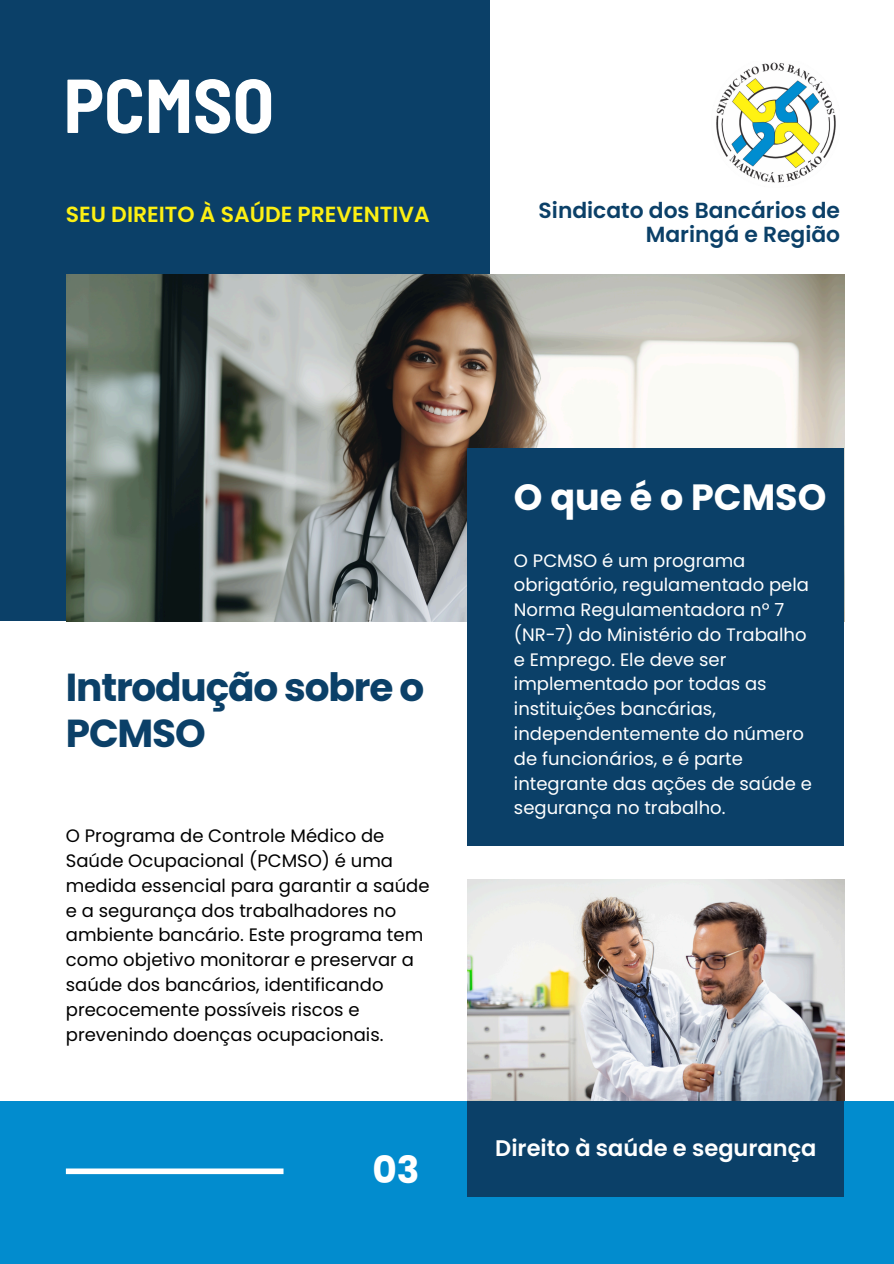
<style>
.page{position:relative;width:894px;height:1264px;background:#fff}
.page>*{position:absolute;margin:0;border:0;box-sizing:border-box;transform-origin:0 0}
.t1{font:700 semi-condensed 76.05px "Barlow";color:#fff}
.t2{font:700 39px/46.2px "Poppins";letter-spacing:-.03em;color:#0b4068}
.t3{font:700 37.5px "Poppins";color:#fff}
.t4{font:700 36.45px "Poppins";color:#fff}
.t5{font:600 22.5px "Poppins";color:#fff}
.t6{font:600 21.9px "Poppins";color:#fdf013}
.t7{font:600 21.75px/24px "Poppins";color:#0b4068;text-align:right}
.t8{font:18px/24.8px "Poppins";color:#000}
.t9{font:18px/24.8px "Poppins";color:#fff}
</style>
<div class="page">
<div style="left:0;top:0;width:489px;height:620px;background:#0b4068"></div>
<div style="left:0;top:1100px;width:893px;height:163px;background:#028cce"></div>
<img style="left:66px;top:275px;width:777px;height:346px">
<img style="left:467px;top:879px;width:377px;height:221px">
<div style="left:467px;top:448px;width:377px;height:397px;background:#0b4068"></div>
<div style="left:467px;top:1100px;width:377px;height:96px;background:#0b4068"></div>
<img style="left:716px;top:62px;width:120px;height:121px">
<div style="left:66px;top:1168px;width:217px;height:6px;background:#fff"></div>
<p class="t1" style="left:64px;top:57px;width:212px">PCMSO</p>
<h2 class="t6" style="left:66px;top:199px;width:365px">SEU DIREITO À SAÚDE PREVENTIVA</h2>
<p class="t7" style="left:538px;top:198px;width:303px">Sindicato dos Bancários de<br>Maringá e Região</p>
<h2 class="t2" style="left:66px;top:664px;width:360px">Introdução sobre o<br>PCMSO</h2>
<p class="t8" style="left:66px;top:823px;width:365px">O Programa de Controle Médico de Saúde Ocupacional (PCMSO) é uma medida essencial para garantir a saúde e a segurança dos trabalhadores no ambiente bancário. Este programa tem como objetivo monitorar e preservar a saúde dos bancários, identificando precocemente possíveis riscos e prevenindo doenças ocupacionais.</p>
<h4 class="t3" style="left:372px;top:1143px;width:49px">03</h4>
<h1 class="t4" style="left:514px;top:472px;width:314px">O que é o PCMSO</h1>
<h4 class="t9" style="left:514px;top:548px;width:299px">O PCMSO é um programa obrigatório, regulamentado pela<br>Norma Regulamentadora nº 7 (NR-7) do Ministério do Trabalho e Emprego. Ele deve ser implementado por todas as instituições bancárias, independentemente do número de funcionários, e é parte integrante das ações de saúde e segurança no trabalho.</h4>
<p class="t5" style="left:495px;top:1132px;width:323px">Direito à saúde e segurança</p>
</div>
